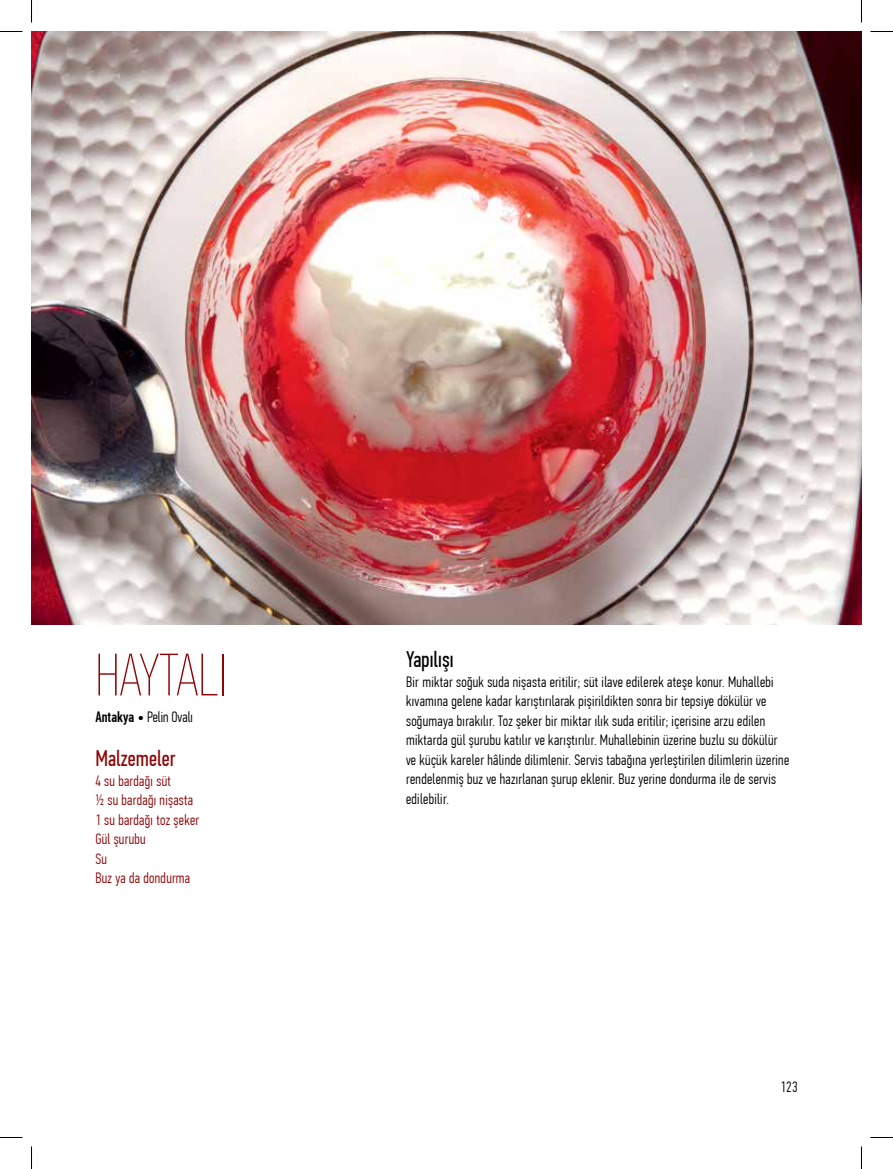
<style>
.page{position:relative;width:893px;height:1169px;background:#fff}
.page>*{position:absolute;margin:0;border:0;box-sizing:border-box;transform-origin:0 0}
.t1{font:60px "PF Din Text Comp Pro X Thin";color:#8f0507}
.t2{font:22.5px "PF Din Text Comp Pro";color:#8f0507}
.t3{font:22.5px "PF Din Text Comp Pro";color:#000}
.t4{font:300 15px/19.5px "PF Din Text Comp Pro";letter-spacing:.02em;color:#000}
.t5{font:300 15px/19.5px "PF Din Text Comp Pro";letter-spacing:.02em;color:#8f0507}
.t6{font:300 15px "PF Din Text Comp Pro";color:#000}
.s1{font-weight:500}
</style>
<div class="page">
<img style="left:32px;top:31px;width:829px;height:594px">
<svg style="left:0;top:31px;width:22px;height:1px"></svg>
<svg style="left:870px;top:31px;width:22px;height:1px"></svg>
<svg style="left:0;top:1137px;width:22px;height:1px"></svg>
<svg style="left:870px;top:1137px;width:22px;height:1px"></svg>
<svg style="left:31px;top:0;width:1px;height:23px"></svg>
<svg style="left:31px;top:1146px;width:1px;height:23px"></svg>
<h1 class="t1" style="left:95px;top:640px;width:134px">HAYTALI</h1>
<p class="t6" style="left:95px;top:708px;width:99px"><span class="s1">Antakya •</span> Pelin Ovalı</p>
<h2 class="t2" style="left:95px;top:745px;width:82px">Malzemeler</h2>
<p class="t5" style="left:95px;top:770px;width:105px">4 su bardağı süt<br>½ su bardağı nişasta<br>1 su bardağı toz şeker<br>Gül şurubu<br>Su<br>Buz ya da dondurma</p>
<h2 class="t3" style="left:406px;top:646px;width:49px">Yapılışı</h2>
<p class="t4" style="left:406px;top:672px;width:384px">Bir miktar soğuk suda nişasta eritilir; süt ilave edilerek ateşe konur. Muhallebi kıvamına gelene kadar karıştırılarak pişirildikten sonra bir tepsiye dökülür ve soğumaya bırakılır. Toz şeker bir miktar ılık suda eritilir; içerisine arzu edilen miktarda gül şurubu katılır ve karıştırılır. Muhallebinin üzerine buzlu su dökülür ve küçük kareler hâlinde dilimlenir. Servis tabağına yerleştirilen dilimlerin üzerine rendelenmiş buz ve hazırlanan şurup eklenir. Buz yerine dondurma ile de servis edilebilir.</p>
<p class="t4" style="left:780px;top:1077px;width:19px">123</p>
</div>
